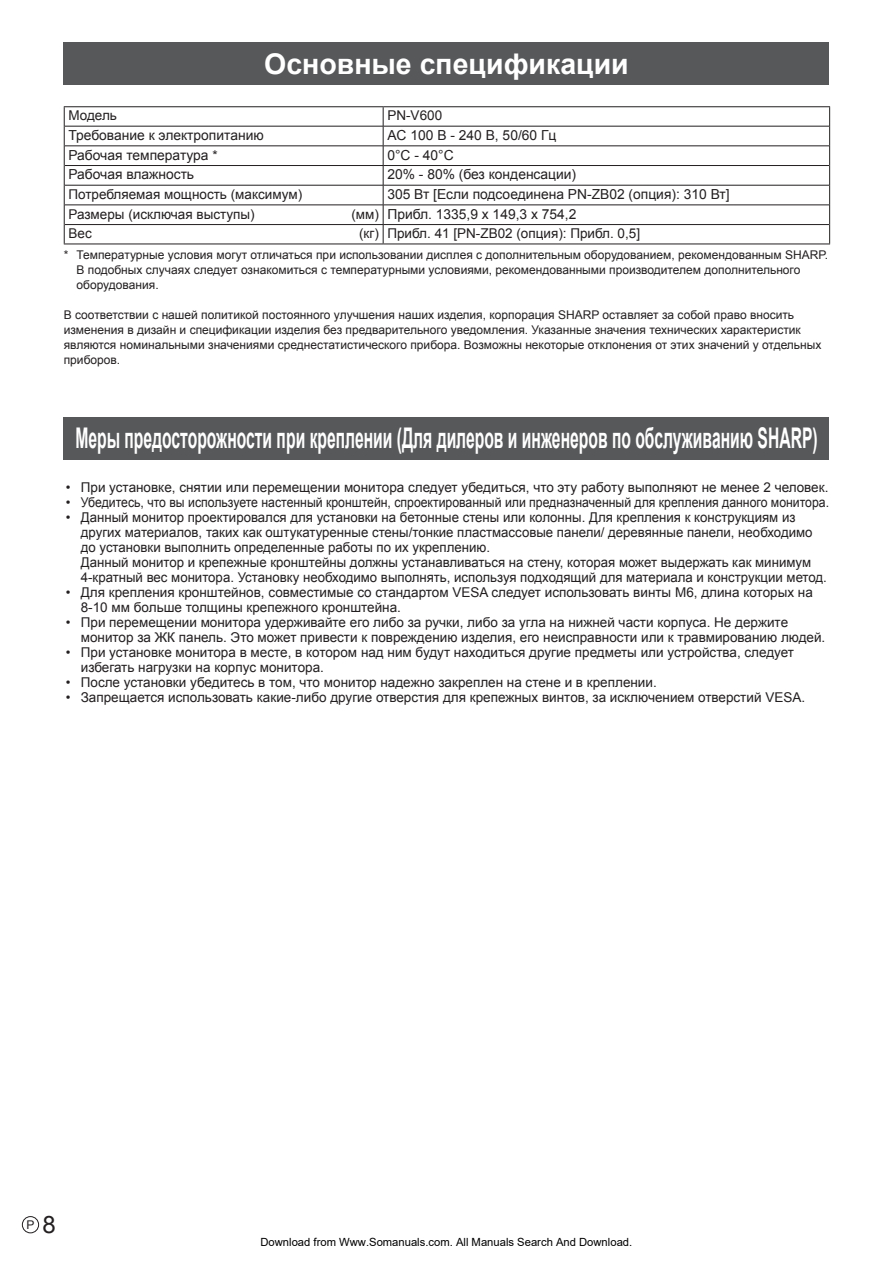
<style>
.page{position:relative;width:893px;height:1263px;background:#fff}
.page>*{position:absolute;margin:0;border:0;box-sizing:border-box;transform-origin:0 0}
.t1{font:700 28.5px "Arial";color:#fff;scale:.55 1}
.t2{font:700 28.5px "Arial";color:#fff}
.t3{font:13.8px "Arial";color:#231f20}
.t4{font:13.5px/15px "Arial";color:#231f20}
.t5{font:12px/15px "Arial";color:#231f20}
.t6{font:11.25px "Arial";color:#000}
.s1{font-size:13.5px}
.s2{font-size:24px}
</style>
<div class="page">
<div style="left:22px;top:1216px;width:17px;height:17px;border:1px solid #231f20;border-radius:50%"></div>
<div style="left:64px;top:417px;width:765px;height:42px;background:#57585a"></div>
<div style="left:64px;top:43px;width:765px;height:42px;background:#57585a"></div>
<hr style="left:64px;top:106px;width:319px;height:1px;background:#231f20">
<hr style="left:383px;top:106px;width:447px;height:1px;background:#231f20">
<svg style="left:64px;top:107px;width:1px;height:136px"></svg>
<hr style="left:65px;top:126px;width:318px;height:1px;background:#231f20">
<hr style="left:383px;top:126px;width:446px;height:1px;background:#231f20">
<hr style="left:65px;top:146px;width:318px;height:1px;background:#231f20">
<hr style="left:383px;top:146px;width:446px;height:1px;background:#231f20">
<hr style="left:65px;top:165px;width:318px;height:1px;background:#231f20">
<hr style="left:383px;top:165px;width:446px;height:1px;background:#231f20">
<hr style="left:65px;top:185px;width:318px;height:1px;background:#231f20">
<hr style="left:383px;top:185px;width:446px;height:1px;background:#231f20">
<hr style="left:65px;top:205px;width:318px;height:1px;background:#231f20">
<hr style="left:383px;top:205px;width:446px;height:1px;background:#231f20">
<hr style="left:65px;top:224px;width:318px;height:1px;background:#231f20">
<hr style="left:383px;top:224px;width:446px;height:1px;background:#231f20">
<svg style="left:383px;top:107px;width:1px;height:136px"></svg>
<svg style="left:829px;top:107px;width:1px;height:136px"></svg>
<hr style="left:64px;top:243px;width:319px;height:1px;background:#231f20">
<hr style="left:383px;top:243px;width:447px;height:1px;background:#231f20">
<h1 class="t2" style="left:264px;top:45px;width:366px">Основные спецификации</h1>
<p class="t4" style="left:68px;top:108px;width:50px">Модель</p>
<p class="t4" style="left:387px;top:108px;width:56px">PN-V600</p>
<p class="t3" style="left:68px;top:126px;width:197px">Требование к электропитанию</p>
<p class="t3" style="left:387px;top:126px;width:171px">AC 100 В - 240 В, 50/60 Гц</p>
<p class="t3" style="left:68px;top:146px;width:151px">Рабочая температура <span class="s1">*</span></p>
<p class="t3" style="left:387px;top:146px;width:68px">0°C - 40°C</p>
<p class="t3" style="left:68px;top:166px;width:127px">Рабочая влажность</p>
<p class="t3" style="left:387px;top:166px;width:190px">20% - 80% (без конденсации)</p>
<p class="t4" style="left:68px;top:187px;width:235px">Потребляемая мощность (максимум)</p>
<p class="t3" style="left:387px;top:185px;width:344px">305 Вт [Если подсоединена PN-ZB02 (опция): 310 Вт]</p>
<p class="t4" style="left:68px;top:207px;width:188px">Размеры (исключая выступы)</p>
<p class="t3" style="left:351px;top:205px;width:227px"><span class="s1">(мм)</span> Прибл. 1335,9 x 149,3 x 754,2</p>
<p class="t4" style="left:68px;top:226px;width:25px">Вес</p>
<p class="t4" style="left:359px;top:226px;width:283px">(кг) Прибл. 41 [PN-ZB02 (опция): Прибл. 0,5]</p>
<p class="t5" style="left:77px;top:247px;width:753px;text-indent:-13px">* Температурные условия могут отличаться при использовании дисплея с дополнительным оборудованием, рекомендованным SHARP.<br>В подобных случаях следует ознакомиться с температурными условиями, рекомендованными производителем дополнительного оборудования.</p>
<p class="t5" style="left:64px;top:307px;width:759px">В соответствии с нашей политикой постоянного улучшения наших изделия, корпорация SHARP оставляет за собой право вносить изменения в дизайн и спецификации изделия без предварительного уведомления. Указанные значения технических характеристик являются номинальными значениями среднестатистического прибора. Возможны некоторые отклонения от этих значений у отдельных приборов.</p>
<h1 class="t1" style="left:75px;top:419px;width:1351px">Меры предосторожности при креплении (Для дилеров и инженеров по обслуживанию SHARP)</h1>
<p class="t4" style="left:66px;top:480px;width:764px">• При установке, снятии или перемещении монитора следует убедиться, что эту работу выполняют не менее 2 человек.</p>
<p class="t4" style="left:66px;top:495px;width:765px">• Убедитесь, что вы используете настенный кронштейн, спроектированный или предназначенный для крепления данного монитора.</p>
<p class="t4" style="left:81px;top:510px;width:748px;text-indent:-15px">• Данный монитор проектировался для установки на бетонные стены или колонны. Для крепления к конструкциям из других материалов, таких как оштукатуренные стены/тонкие пластмассовые панели/ деревянные панели, необходимо до установки выполнить определенные работы по их укреплению.<br>Данный монитор и крепежные кронштейны должны устанавливаться на стену, которая может выдержать как минимум 4-кратный вес монитора. Установку необходимо выполнять, используя подходящий для материала и конструкции метод.</p>
<p class="t4" style="left:81px;top:585px;width:734px;text-indent:-15px">• Для крепления кронштейнов, совместимые со стандартом VESA следует использовать винты М6, длина которых на<br>8-10 мм больше толщины крепежного кронштейна.</p>
<p class="t4" style="left:81px;top:615px;width:746px;text-indent:-15px">• При перемещении монитора удерживайте его либо за ручки, либо за угла на нижней части корпуса. Не держите монитор за ЖК панель. Это может привести к повреждению изделия, его неисправности или к травмированию людей.</p>
<p class="t4" style="left:81px;top:645px;width:715px;text-indent:-15px">• При установке монитора в месте, в котором над ним будут находиться другие предметы или устройства, следует избегать нагрузки на корпус монитора.</p>
<p class="t4" style="left:66px;top:675px;width:592px">• После установки убедитесь в том, что монитор надежно закреплен на стене и в креплении.</p>
<p class="t4" style="left:66px;top:690px;width:741px">• Запрещается использовать какие-либо другие отверстия для крепежных винтов, за исключением отверстий VESA.</p>
<p class="t5" style="left:26px;top:1217px;width:31px">P <span class="s2">8</span></p>
<p class="t6" style="left:260px;top:1235px;width:373px">Download from Www.Somanuals.com. All Manuals Search And Download.</p>
</div>
